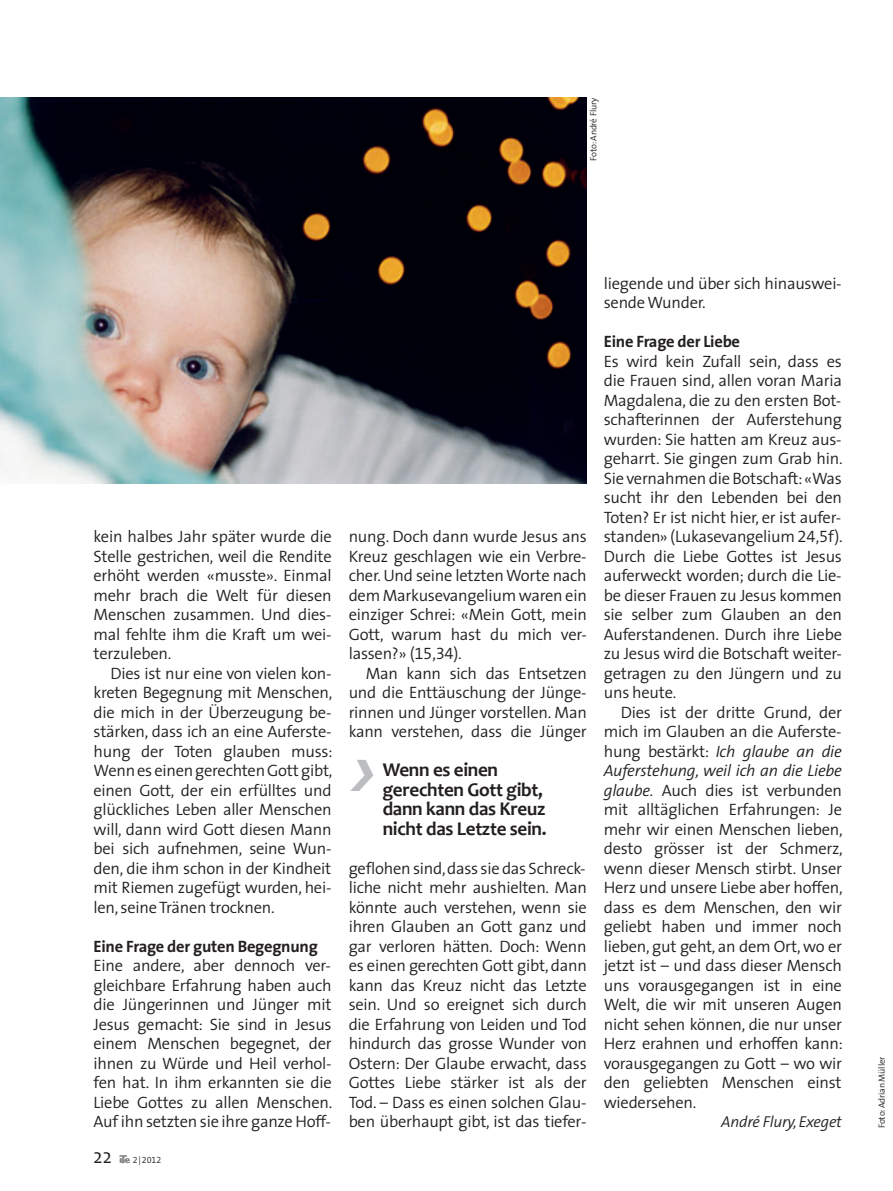
<style>
.page{position:relative;width:893px;height:1191px;background:#fff}
.page>*{position:absolute;margin:0;border:0;box-sizing:border-box;transform-origin:0 0}
.t1{font:21px "Candara";color:#231f20;scale:.94 1}
.t2{font:700 19.5px/19.5px "Candara";letter-spacing:-.015em;color:#231f20}
.t3{font:300 16.5px/19.5px "The Sans SN";letter-spacing:-.015em;color:#231f20;text-align:justify}
.t4{font:700 16.5px "The Sans SN";letter-spacing:-.015em;color:#231f20}
.t5{font:italic 300 15.75px "The Sans SN";letter-spacing:-.015em;color:#231f20}
.t6{font:300 9px "The Sans SN";letter-spacing:-.015em;color:#231f20}
.s1{font-family:"Ite Font";font-weight:400;color:#808285}
.s2{font-style:italic}
</style>
<div class="page">
<img style="left:0;top:98px;width:587px;height:386px">
<p class="t6" style="left:590px;top:161px;width:64px;rotate:-90deg">Foto: André Flury</p>
<p class="t3" style="left:94px;top:528px;width:240px">kein halbes Jahr später wurde die Stelle gestrichen, weil die Rendite erhöht werden «musste». Einmal mehr brach die Welt für diesen Menschen zusammen. Und dies&shy;mal fehlte ihm die Kraft um wei&shy;terzuleben.</p>
<p class="t3" style="left:94px;top:665px;width:240px;text-indent:17px">Dies ist nur eine von vielen kon&shy;kreten Begegnung mit Menschen, die mich in der Überzeugung be&shy;stärken, dass ich an eine Auferste&shy;hung der Toten glauben muss:<br>Wenn es einen gerechten Gott gibt, einen Gott, der ein erfülltes und glückliches Leben aller Menschen will, dann wird Gott diesen Mann bei sich aufnehmen, seine Wun&shy;den, die ihm schon in der Kindheit mit Riemen zugefügt wurden, hei&shy;len, seine Tränen trocknen.</p>
<p class="t4" style="left:94px;top:940px;width:226px">Eine Frage der guten Begegnung</p>
<p class="t3" style="left:94px;top:957px;width:240px">Eine andere, aber dennoch ver&shy;gleichbare Erfahrung haben auch die Jüngerinnen und Jünger mit Jesus gemacht: Sie sind in Jesus einem Menschen begegnet, der ihnen zu Würde und Heil verhol&shy;fen hat. In ihm erkannten sie die Liebe Gottes zu allen Menschen.<br>Auf ihn setzten sie ihre ganze Hoff-</p>
<p class="t1" style="left:94px;top:1143px;width:21px">22</p>
<p class="t6" style="left:119px;top:1156px;width:44px"><span class="s1">a</span> 2|2012</p>
<p class="t3" style="left:349px;top:528px;width:240px">nung. Doch dann wurde Jesus ans Kreuz geschlagen wie ein Verbre&shy;cher. Und seine letzten Worte nach dem Markusevangelium waren ein einziger Schrei: «Mein Gott, mein Gott, warum hast du mich ver&shy;lassen?» (15,34).</p>
<p class="t3" style="left:349px;top:665px;width:240px;text-indent:17px">Man kann sich das Entsetzen und die Enttäuschung der Jünge&shy;rinnen und Jünger vorstellen. Man kann verstehen, dass die Jünger</p>
<p class="t2" style="left:383px;top:760px;width:165px">Wenn es einen gerechten Gott gibt, dann kann das Kreuz nicht das Letzte sein.</p>
<p class="t3" style="left:349px;top:860px;width:240px">geflohen sind, dass sie das Schreck&shy;liche nicht mehr aushielten. Man könnte auch verstehen, wenn sie ihren Glauben an Gott ganz und gar verloren hätten. Doch: Wenn es einen gerechten Gott gibt, dann kann das Kreuz nicht das Letzte sein. Und so ereignet sich durch die Erfahrung von Leiden und Tod hindurch das grosse Wunder von Ostern: Der Glaube erwacht, dass Gottes Liebe stärker ist als der Tod. – Dass es einen solchen Glau&shy;ben überhaupt gibt, ist das tiefer-</p>
<p class="t3" style="left:604px;top:275px;width:239px">liegende und über sich hinauswei&shy;sende Wunder.</p>
<p class="t4" style="left:604px;top:335px;width:138px">Eine Frage der Liebe</p>
<p class="t3" style="left:604px;top:353px;width:240px">Es wird kein Zufall sein, dass es die Frauen sind, allen voran Maria Magdalena, die zu den ersten Bot&shy;schafterinnen der Auferstehung wurden: Sie hatten am Kreuz aus&shy;geharrt. Sie gingen zum Grab hin.<br>Sie vernahmen die Botschaft: «Was sucht ihr den Lebenden bei den Toten? Er ist nicht hier, er ist aufer&shy;standen» (Lukasevangelium 24,5f).<br>Durch die Liebe Gottes ist Jesus auferweckt worden; durch die Lie&shy;be dieser Frauen zu Jesus kommen sie selber zum Glauben an den Auferstandenen. Durch ihre Liebe zu Jesus wird die Botschaft weiter&shy;getragen zu den Jüngern und zu uns heute.</p>
<p class="t3" style="left:604px;top:704px;width:241px;text-indent:17px">Dies ist der dritte Grund, der mich im Glauben an die Auferste&shy;hung bestärkt: <span class="s2">Ich glaube an die Auferstehung, weil ich an die Liebe glaube.</span> Auch dies ist verbunden mit alltäglichen Erfahrungen: Je mehr wir einen Menschen lieben, desto grösser ist der Schmerz, wenn dieser Mensch stirbt. Unser Herz und unsere Liebe aber hoffen, dass es dem Menschen, den wir geliebt haben und immer noch lieben, gut geht, an dem Ort, wo er jetzt ist – und dass dieser Mensch uns vorausgegangen ist in eine Welt, die wir mit unseren Augen nicht sehen können, die nur unser Herz erahnen und erhoffen kann: vorausgegangen zu Gott – wo wir den geliebten Menschen einst wiedersehen.</p>
<p class="t5" style="left:721px;top:1116px;width:122px">André Flury, Exeget</p>
<p class="t6" style="left:878px;top:1128px;width:73px;rotate:-90deg">Foto: Adrian Müller</p>
</div>
